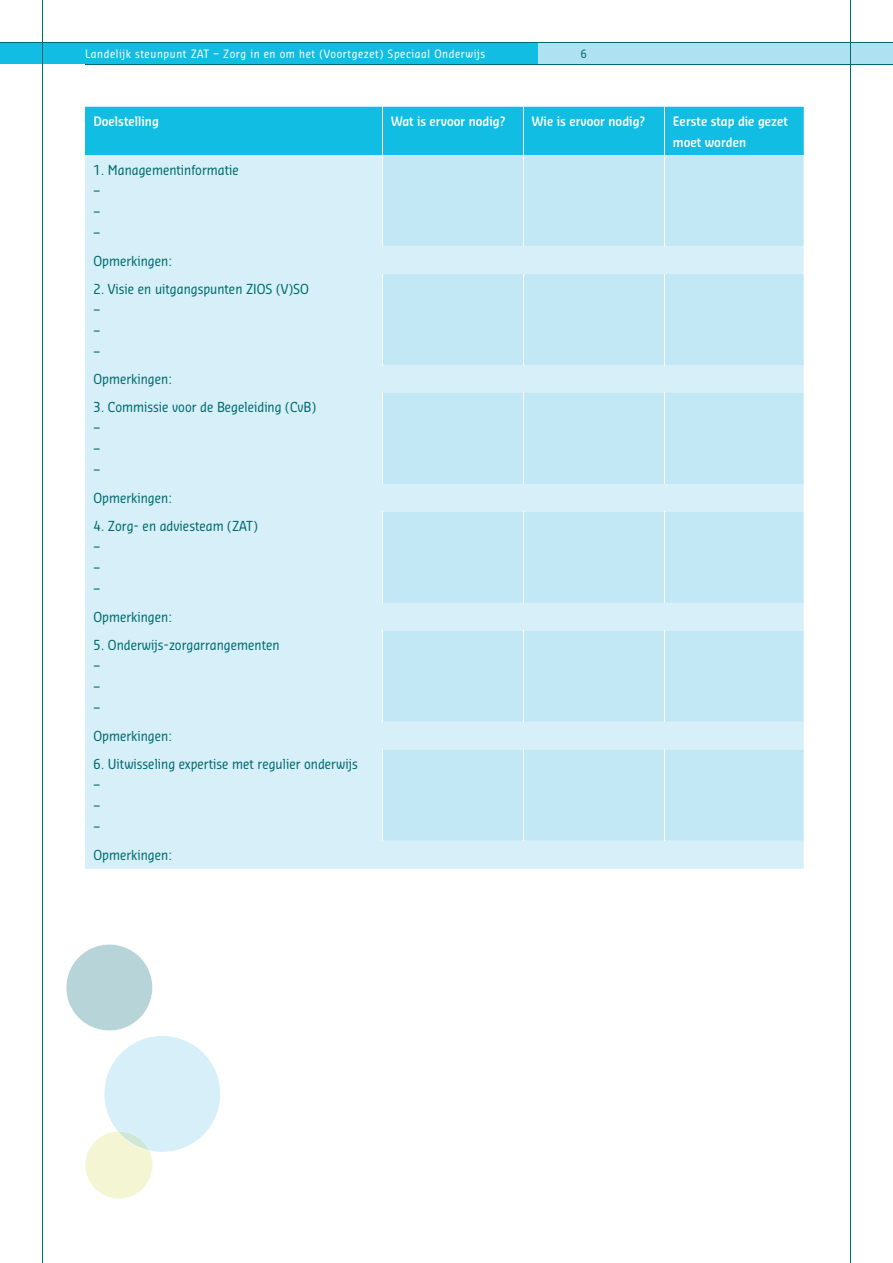
<style>
.page{position:relative;width:893px;height:1263px;background:#fff}
.page>*{position:absolute;margin:0;border:0;box-sizing:border-box;transform-origin:0 0}
.t1{font:13.5px/21px "Sansa Con Soft Pro";color:#006b6e}
.t2{font:600 12.75px/21px "Sansa Con Soft Pro";color:#fff}
.t3{font:11.25px "Sansa Con Soft Pro";letter-spacing:.05em;color:#fff}
.t4{font:11.25px "Sansa Con Soft Pro";color:#006b6e}
</style>
<div class="page">
<div style="left:159px;top:43px;width:734px;height:21px;background:#aee1f2"></div>
<div style="left:1px;top:43px;width:537px;height:21px;background:#11bde2"></div>
<hr style="left:1px;top:43px;width:892px;height:1px;background:#006b6e">
<hr style="left:85px;top:64px;width:808px;height:1px;background:#006b6e">
<hr style="left:42px;top:0;width:1px;height:1263px;background:#006b6e">
<hr style="left:850px;top:0;width:1px;height:1263px;background:#006b6e">
<svg style="left:66px;top:944px;width:154px;height:255px"></svg>
<div style="left:85px;top:107px;width:719px;height:48px;background:#11bde2"></div>
<div style="left:85px;top:155px;width:719px;height:714px;background:#d6eff8"></div>
<svg style="left:382px;top:155px;width:422px;height:686px;background:#c6e9f5"></svg>
<hr style="left:382px;top:107px;width:1px;height:48px;background:#fff">
<hr style="left:523px;top:107px;width:1px;height:48px;background:#fff">
<hr style="left:664px;top:107px;width:1px;height:48px;background:#fff">
<hr style="left:382px;top:155px;width:1px;height:91px;background:#fff">
<hr style="left:523px;top:155px;width:1px;height:91px;background:#fff">
<hr style="left:664px;top:155px;width:1px;height:91px;background:#fff">
<hr style="left:382px;top:274px;width:1px;height:91px;background:#fff">
<hr style="left:523px;top:274px;width:1px;height:91px;background:#fff">
<hr style="left:664px;top:274px;width:1px;height:91px;background:#fff">
<hr style="left:382px;top:393px;width:1px;height:91px;background:#fff">
<hr style="left:523px;top:393px;width:1px;height:91px;background:#fff">
<hr style="left:664px;top:393px;width:1px;height:91px;background:#fff">
<hr style="left:382px;top:512px;width:1px;height:91px;background:#fff">
<hr style="left:523px;top:512px;width:1px;height:91px;background:#fff">
<hr style="left:664px;top:512px;width:1px;height:91px;background:#fff">
<hr style="left:382px;top:631px;width:1px;height:91px;background:#fff">
<hr style="left:523px;top:631px;width:1px;height:91px;background:#fff">
<hr style="left:664px;top:631px;width:1px;height:91px;background:#fff">
<hr style="left:382px;top:749px;width:1px;height:92px;background:#fff">
<hr style="left:523px;top:749px;width:1px;height:92px;background:#fff">
<hr style="left:664px;top:749px;width:1px;height:92px;background:#fff">
<p class="t3" style="left:85px;top:50px;width:402px">Landelijk steunpunt ZAT – Zorg in en om het (Voortgezet) Speciaal Onderwijs</p>
<p class="t4" style="left:581px;top:50px;width:7px">6</p>
<p class="t2" style="left:94px;top:112px;width:67px">Doelstelling</p>
<p class="t2" style="left:391px;top:112px;width:116px">Wat is ervoor nodig?</p>
<p class="t2" style="left:532px;top:112px;width:115px">Wie is ervoor nodig?</p>
<p class="t2" style="left:673px;top:112px;width:116px">Eerste stap die gezet moet worden</p>
<p class="t1" style="left:94px;top:160px;width:147px">1. Managementinformatie –<br>–<br>–</p>
<p class="t1" style="left:94px;top:251px;width:80px">Opmerkingen:</p>
<p class="t1" style="left:94px;top:279px;width:217px">2. Visie en uitgangspunten ZIOS (V)SO –<br>–<br>–</p>
<p class="t1" style="left:94px;top:370px;width:80px">Opmerkingen:</p>
<p class="t1" style="left:94px;top:398px;width:224px">3. Commissie voor de Begeleiding (CvB) –<br>–<br>–</p>
<p class="t1" style="left:94px;top:489px;width:80px">Opmerkingen:</p>
<p class="t1" style="left:94px;top:517px;width:166px">4. Zorg- en adviesteam (ZAT) –<br>–<br>–</p>
<p class="t1" style="left:94px;top:608px;width:80px">Opmerkingen:</p>
<p class="t1" style="left:94px;top:636px;width:188px">5. Onderwijs-zorgarrangementen –<br>–<br>–</p>
<p class="t1" style="left:94px;top:727px;width:80px">Opmerkingen:</p>
<p class="t1" style="left:94px;top:755px;width:266px">6. Uitwisseling expertise met regulier onderwijs –<br>–<br>–</p>
<p class="t1" style="left:94px;top:846px;width:80px">Opmerkingen:</p>
</div>
